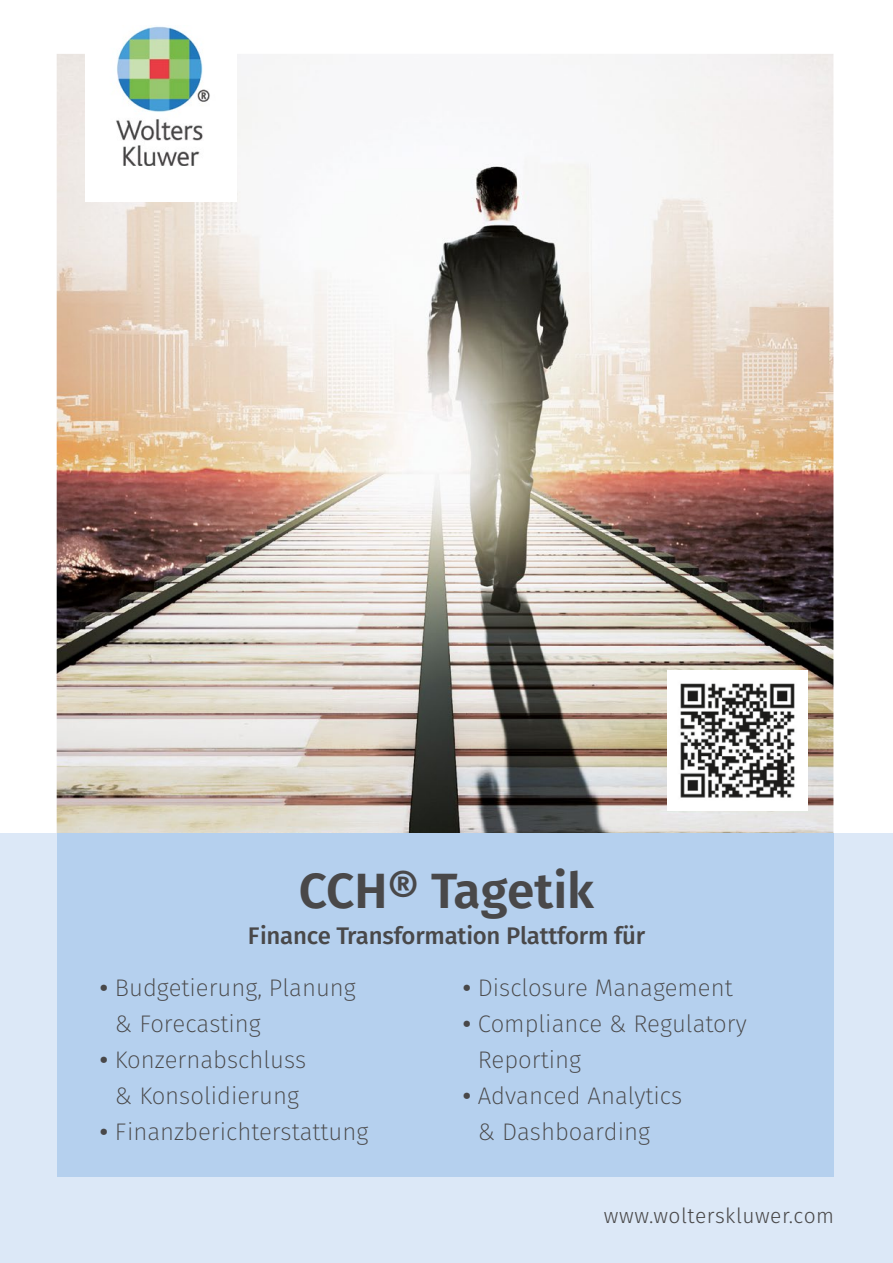
<style>
.page{position:relative;width:893px;height:1263px;background:#fff}
.page>*{position:absolute;margin:0;border:0;box-sizing:border-box;transform-origin:0 0}
.t1{font:600 49.5px "Fira Sans";color:#494849}
.t2{font:200 24px/36px "Fira Sans";color:#494849}
.t3{font:500 24px "Fira Sans";letter-spacing:-.01em;color:#494849}
.t4{font:300 21px "Fira Sans";letter-spacing:.025em;color:#494849}
.s1{font-weight:600}
</style>
<div class="page">
<img style="left:57px;top:54px;width:776px;height:779px">
<div style="left:85px;top:0;width:152px;height:201px;background:#fff"></div>
<img style="left:116px;top:26px;width:94px;height:140px">
<div style="left:0;top:833px;width:893px;height:430px;background:#dce8f7"></div>
<div style="left:57px;top:833px;width:776px;height:344px;background:#b5d0ee"></div>
<img style="left:667px;top:670px;width:141px;height:141px">
<h1 class="t1" style="left:299px;top:850px;width:297px">CCH® Tagetik</h1>
<p class="t3" style="left:248px;top:916px;width:399px">Finance Transformation Plattform für</p>
<p class="t2" style="left:115px;top:970px;width:242px;text-indent:-15px"><span class="s1">•</span> Budgetierung, Planung &amp; Forecasting</p>
<p class="t2" style="left:100px;top:1042px;width:208px;text-align:center"><span class="s1">•</span> Konzernabschluss &amp; Konsolidierung</p>
<p class="t2" style="left:100px;top:1114px;width:270px"><span class="s1">•</span> Finanzberichterstattung</p>
<p class="t2" style="left:463px;top:970px;width:272px"><span class="s1">•</span> Disclosure Management</p>
<p class="t2" style="left:478px;top:1006px;width:271px;text-indent:-15px"><span class="s1">•</span> Compliance &amp; Regulatory<br>Reporting</p>
<p class="t2" style="left:478px;top:1078px;width:206px;text-indent:-15px"><span class="s1">•</span> Advanced Analytics &amp; Dashboarding</p>
<p class="t4" style="left:604px;top:1201px;width:232px">www.wolterskluwer.com</p>
</div>
